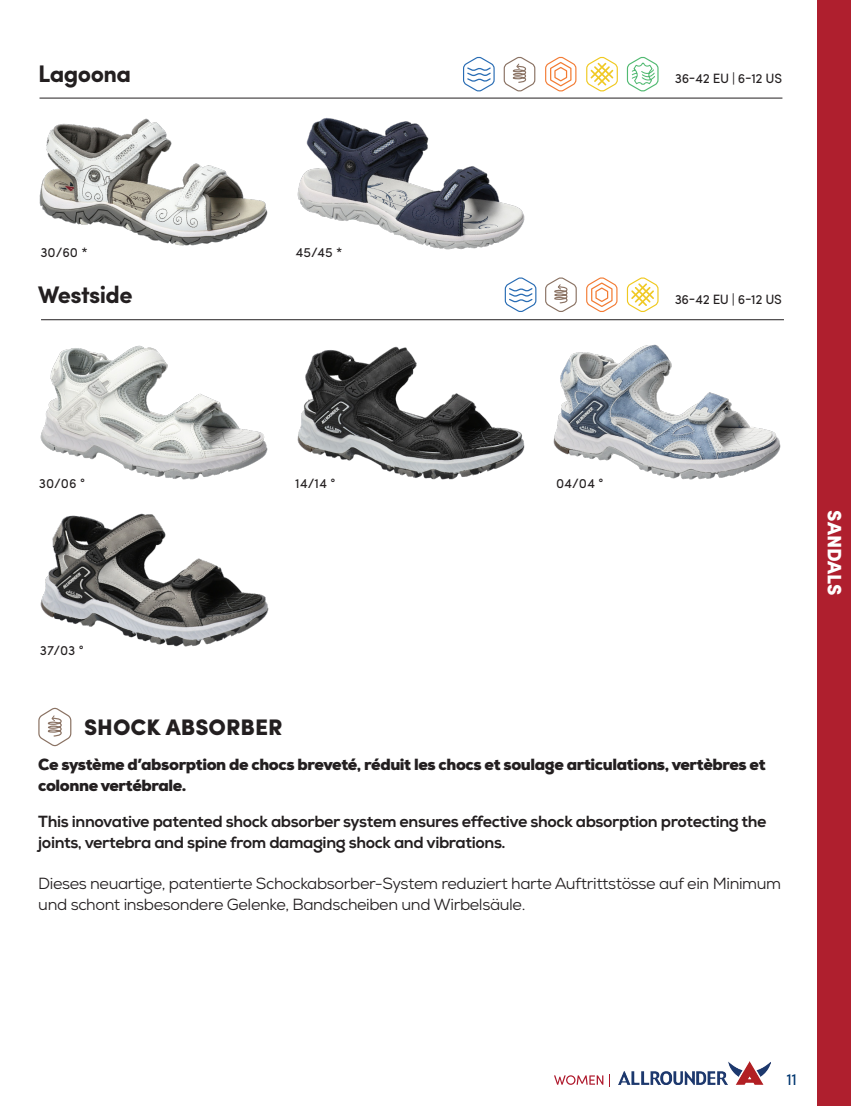
<style>
.page{position:relative;width:851px;height:1106px;background:#fff}
.page>*{position:absolute;margin:0;border:0;box-sizing:border-box;transform-origin:0 0}
.t1{font:700 24px "Sofia Pro";letter-spacing:-.025em;color:#231f20}
.t2{font:900 22.5px "Sofia Pro";color:#231f20}
.t3{font:900 19.5px "Sofia Pro";color:#fff}
.t4{font:16.5px "Sofia Pro";color:#013770}
.t5{font:16.05px/20.7px "Nexa";letter-spacing:-.025em;color:#231f20}
.t6{font:800 16.05px/20.7px "Nexa";letter-spacing:-.025em;color:#231f20}
.t7{font:900 16.05px/20.7px "Nexa";letter-spacing:-.025em;color:#231f20}
.t8{font:13.5px "Sofia Pro";color:#231f20}
</style>
<div class="page">
<img style="left:618px;top:1061px;width:151px;height:23px">
<svg style="left:554px;top:1075px;width:50px;height:10px"></svg>
<div style="left:816px;top:0;width:34px;height:1106px;background:#af1f2e"></div>
<hr style="left:41px;top:319px;width:742px;height:1px;background:#231f20">
<img style="left:40px;top:513px;width:229px;height:134px">
<img style="left:553px;top:344px;width:228px;height:136px">
<img style="left:40px;top:345px;width:228px;height:135px">
<img style="left:297px;top:346px;width:228px;height:134px">
<svg style="left:626px;top:277px;width:33px;height:35px"></svg>
<svg style="left:504px;top:277px;width:33px;height:35px"></svg>
<svg style="left:586px;top:277px;width:32px;height:35px"></svg>
<svg style="left:545px;top:277px;width:32px;height:35px"></svg>
<hr style="left:40px;top:98px;width:742px;height:1px;background:#231f20">
<img style="left:39px;top:118px;width:229px;height:128px">
<img style="left:297px;top:117px;width:228px;height:133px">
<svg style="left:586px;top:56px;width:32px;height:36px"></svg>
<svg style="left:463px;top:56px;width:32px;height:36px"></svg>
<svg style="left:545px;top:56px;width:32px;height:36px"></svg>
<svg style="left:503px;top:56px;width:33px;height:36px"></svg>
<svg style="left:38px;top:707px;width:34px;height:40px"></svg>
<svg style="left:626px;top:56px;width:33px;height:36px"></svg>
<h1 class="t1" style="left:38px;top:56px;width:94px">Lagoona</h1>
<p class="t8" style="left:674px;top:68px;width:109px">36-42 EU | 6-12 US</p>
<p class="t8" style="left:40px;top:242px;width:49px">30/60 *</p>
<p class="t8" style="left:295px;top:242px;width:48px">45/45 *</p>
<h1 class="t1" style="left:38px;top:277px;width:96px">Westside</h1>
<p class="t8" style="left:674px;top:289px;width:109px">36-42 EU | 6-12 US</p>
<p class="t8" style="left:39px;top:473px;width:48px">30/06 °</p>
<p class="t8" style="left:295px;top:473px;width:42px">14/14 °</p>
<p class="t8" style="left:556px;top:473px;width:49px">04/04 °</p>
<p class="t8" style="left:40px;top:640px;width:45px">37/03 °</p>
<h2 class="t2" style="left:84px;top:709px;width:200px">SHOCK ABSORBER</h2>
<p class="t7" style="left:38px;top:754px;width:728px">Ce système d’absorption de chocs breveté, réduit les chocs et soulage articulations, vertèbres et colonne vertébrale.</p>
<p class="t6" style="left:38px;top:811px;width:729px">This innovative patented shock absorber system ensures effective shock absorption protecting the joints, vertebra and spine from damaging shock and vibrations.</p>
<p class="t5" style="left:38px;top:873px;width:744px">Dieses neuartige, patentierte Schockabsorber-System reduziert harte Auftrittstösse auf ein Minimum und schont insbesondere Gelenke, Bandscheiben und Wirbelsäule.</p>
<p class="t3" style="left:849px;top:510px;width:87px;rotate:90deg">SANDALS</p>
<p class="t4" style="left:786px;top:1066px;width:12px">11</p>
</div>
